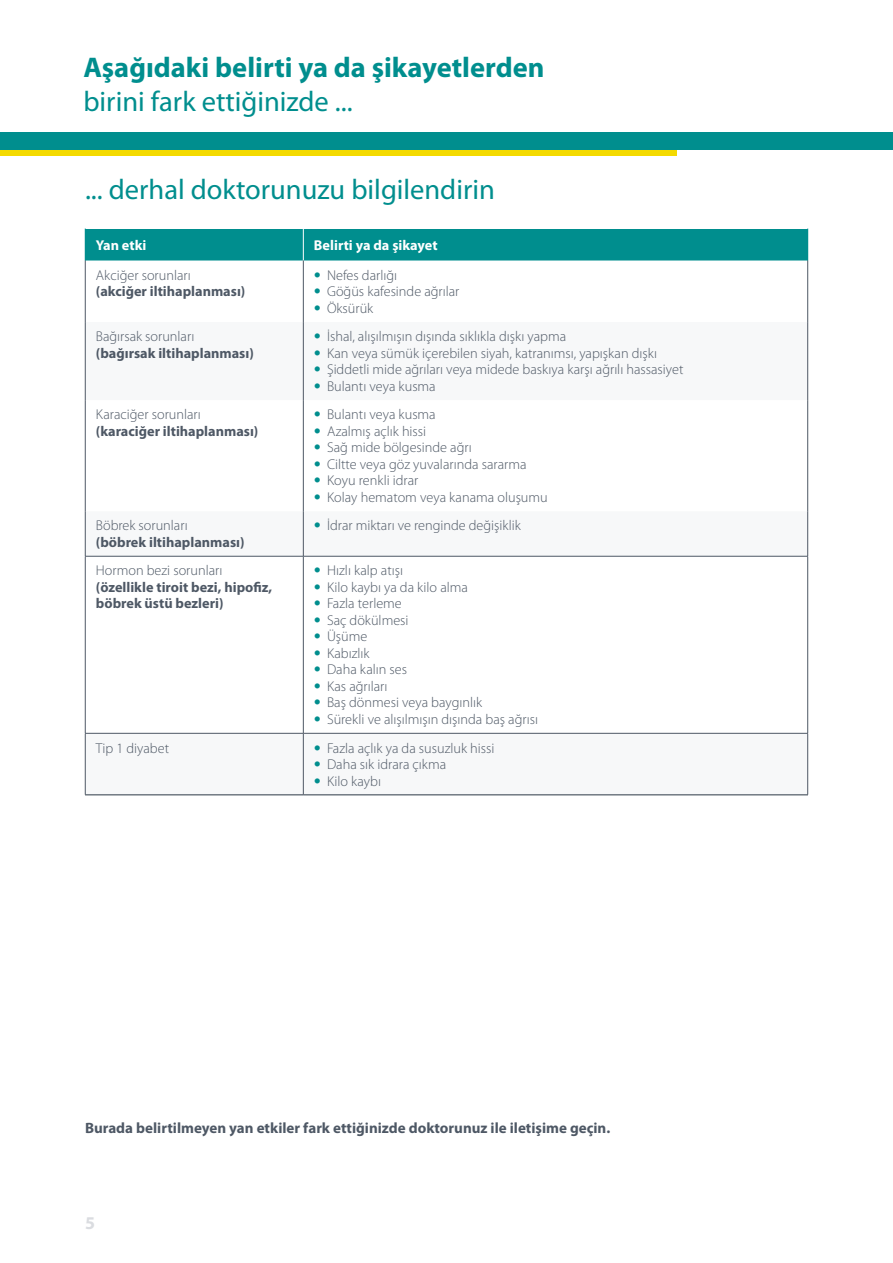
<style>
.page{position:relative;width:893px;height:1263px;background:#fff}
.page>*{position:absolute;margin:0;border:0;box-sizing:border-box;transform-origin:0 0}
.t1{font:28.5px "Myriad Pro";color:#008e8e}
.t2{font:700 28.5px "Myriad Pro";color:#008e8e}
.t3{font:700 18px "Myriad Pro";color:#dadce0}
.t4{font:700 15px "Myriad Pro";color:#4e5865}
.t5{font:300 14.25px "Myriad Pro";color:#4e5865}
.t6{font:700 14.25px/16.5px "Myriad Pro";color:#4e5865}
.t7{font:700 14.25px "Myriad Pro";color:#fff}
.s1{font-family:"Helvetica Neue LT Pro";color:#008e8e}
</style>
<div class="page">
<div style="left:85px;top:229px;width:218px;height:31px;background:#008e8e"></div>
<div style="left:303px;top:229px;width:505px;height:31px;background:#008e8e"></div>
<svg style="left:86px;top:260px;width:721px;height:473px"></svg>
<svg style="left:86px;top:322px;width:721px;height:234px"></svg>
<svg style="left:86px;top:400px;width:721px;height:111px"></svg>
<svg style="left:86px;top:734px;width:721px;height:61px"></svg>
<hr style="left:85px;top:795px;width:218px;height:1px;background:#2c3946">
<hr style="left:303px;top:795px;width:505px;height:1px;background:#2c3946">
<hr style="left:303px;top:229px;width:1px;height:31px;background:#fff">
<hr style="left:85px;top:260px;width:1px;height:62px;background:#4e5865">
<hr style="left:303px;top:260px;width:1px;height:62px;background:#4e5865">
<hr style="left:807px;top:260px;width:1px;height:62px;background:#4e5865">
<hr style="left:85px;top:322px;width:1px;height:78px;background:#4e5865">
<hr style="left:303px;top:322px;width:1px;height:78px;background:#4e5865">
<hr style="left:807px;top:322px;width:1px;height:78px;background:#4e5865">
<hr style="left:85px;top:400px;width:1px;height:111px;background:#4e5865">
<hr style="left:303px;top:400px;width:1px;height:111px;background:#4e5865">
<hr style="left:807px;top:400px;width:1px;height:111px;background:#4e5865">
<hr style="left:85px;top:511px;width:1px;height:45px;background:#4e5865">
<hr style="left:303px;top:511px;width:1px;height:45px;background:#4e5865">
<hr style="left:807px;top:511px;width:1px;height:45px;background:#4e5865">
<hr style="left:85px;top:733px;width:1px;height:62px;background:#4e5865">
<hr style="left:303px;top:733px;width:1px;height:62px;background:#4e5865">
<hr style="left:807px;top:733px;width:1px;height:62px;background:#4e5865">
<hr style="left:85px;top:556px;width:1px;height:177px;background:#4e5865">
<hr style="left:303px;top:556px;width:1px;height:177px;background:#4e5865">
<hr style="left:807px;top:556px;width:1px;height:177px;background:#4e5865">
<hr style="left:85px;top:556px;width:218px;height:1px;background:#4e5865">
<hr style="left:303px;top:556px;width:505px;height:1px;background:#4e5865">
<hr style="left:85px;top:733px;width:218px;height:1px;background:#4e5865">
<hr style="left:303px;top:733px;width:505px;height:1px;background:#4e5865">
<div style="left:0;top:132px;width:893px;height:18px;background:#008e8e"></div>
<div style="left:0;top:150px;width:677px;height:6px;background:#f4da00"></div>
<h1 class="t2" style="left:83px;top:48px;width:463px">Aşağıdaki belirti ya da şikayetlerden</h1>
<h1 class="t1" style="left:83px;top:84px;width:271px">birini fark ettiğinizde ...</h1>
<h1 class="t1" style="left:85px;top:172px;width:411px">... derhal doktorunuzu bilgilendirin</h1>
<p class="t7" style="left:96px;top:236px;width:52px">Yan etki</p>
<p class="t7" style="left:314px;top:236px;width:125px">Belirti ya da şikayet</p>
<p class="t5" style="left:96px;top:267px;width:96px">Akciğer sorunları</p>
<p class="t6" style="left:96px;top:283px;width:151px">(akciğer iltihaplanması)</p>
<p class="t5" style="left:314px;top:267px;width:85px"><span class="s1">•</span> Nefes darlığı</p>
<p class="t5" style="left:314px;top:284px;width:147px"><span class="s1">•</span> Göğüs kafesinde ağrılar</p>
<p class="t5" style="left:314px;top:300px;width:61px"><span class="s1">•</span> Öksürük</p>
<p class="t5" style="left:96px;top:329px;width:100px">Bağırsak sorunları</p>
<p class="t6" style="left:96px;top:344px;width:159px">(bağırsak iltihaplanması)</p>
<p class="t5" style="left:314px;top:329px;width:254px"><span class="s1">•</span> İshal, alışılmışın dışında sıklıkla dışkı yapma</p>
<p class="t5" style="left:314px;top:345px;width:345px"><span class="s1">•</span> Kan veya sümük içerebilen siyah, katranımsı, yapışkan dışkı</p>
<p class="t5" style="left:314px;top:362px;width:371px"><span class="s1">•</span> Şiddetli mide ağrıları veya midede baskıya karşı ağrılı hassasiyet</p>
<p class="t5" style="left:314px;top:378px;width:123px"><span class="s1">•</span> Bulantı veya kusma</p>
<p class="t5" style="left:96px;top:407px;width:106px">Karaciğer sorunları</p>
<p class="t6" style="left:96px;top:422px;width:164px">(karaciğer iltihaplanması)</p>
<p class="t5" style="left:314px;top:407px;width:123px"><span class="s1">•</span> Bulantı veya kusma</p>
<p class="t5" style="left:314px;top:423px;width:114px"><span class="s1">•</span> Azalmış açlık hissi</p>
<p class="t5" style="left:314px;top:440px;width:159px"><span class="s1">•</span> Sağ mide bölgesinde ağrı</p>
<p class="t5" style="left:314px;top:456px;width:214px"><span class="s1">•</span> Ciltte veya göz yuvalarında sararma</p>
<p class="t5" style="left:314px;top:473px;width:106px"><span class="s1">•</span> Koyu renkli idrar</p>
<p class="t5" style="left:314px;top:489px;width:235px"><span class="s1">•</span> Kolay hematom veya kanama oluşumu</p>
<p class="t5" style="left:96px;top:518px;width:93px">Böbrek sorunları</p>
<p class="t6" style="left:96px;top:533px;width:150px">(böbrek iltihaplanması)</p>
<p class="t5" style="left:314px;top:518px;width:208px"><span class="s1">•</span> İdrar miktarı ve renginde değişiklik</p>
<p class="t5" style="left:96px;top:563px;width:128px">Hormon bezi sorunları</p>
<p class="t6" style="left:96px;top:578px;width:178px">(özellikle tiroit bezi, hipofiz, böbrek üstü bezleri)</p>
<p class="t5" style="left:314px;top:563px;width:91px"><span class="s1">•</span> Hızlı kalp atışı</p>
<p class="t5" style="left:314px;top:579px;width:156px"><span class="s1">•</span> Kilo kaybı ya da kilo alma</p>
<p class="t5" style="left:314px;top:596px;width:89px"><span class="s1">•</span> Fazla terleme</p>
<p class="t5" style="left:314px;top:612px;width:96px"><span class="s1">•</span> Saç dökülmesi</p>
<p class="t5" style="left:314px;top:629px;width:55px"><span class="s1">•</span> Üşüme</p>
<p class="t5" style="left:314px;top:645px;width:57px"><span class="s1">•</span> Kabızlık</p>
<p class="t5" style="left:314px;top:662px;width:95px"><span class="s1">•</span> Daha kalın ses</p>
<p class="t5" style="left:314px;top:678px;width:75px"><span class="s1">•</span> Kas ağrıları</p>
<p class="t5" style="left:314px;top:695px;width:170px"><span class="s1">•</span> Baş dönmesi veya baygınlık</p>
<p class="t5" style="left:314px;top:711px;width:226px"><span class="s1">•</span> Sürekli ve alışılmışın dışında baş ağrısı</p>
<p class="t5" style="left:96px;top:740px;width:75px">Tip 1 diyabet</p>
<p class="t5" style="left:314px;top:740px;width:182px"><span class="s1">•</span> Fazla açlık ya da susuzluk hissi</p>
<p class="t5" style="left:314px;top:756px;width:134px"><span class="s1">•</span> Daha sık idrara çıkma</p>
<p class="t5" style="left:314px;top:773px;width:69px"><span class="s1">•</span> Kilo kaybı</p>
<p class="t4" style="left:85px;top:1118px;width:527px">Burada belirtilmeyen yan etkiler fark ettiğinizde doktorunuz ile iletişime geçin.</p>
<p class="t3" style="left:85px;top:1211px;width:11px">5</p>
</div>
